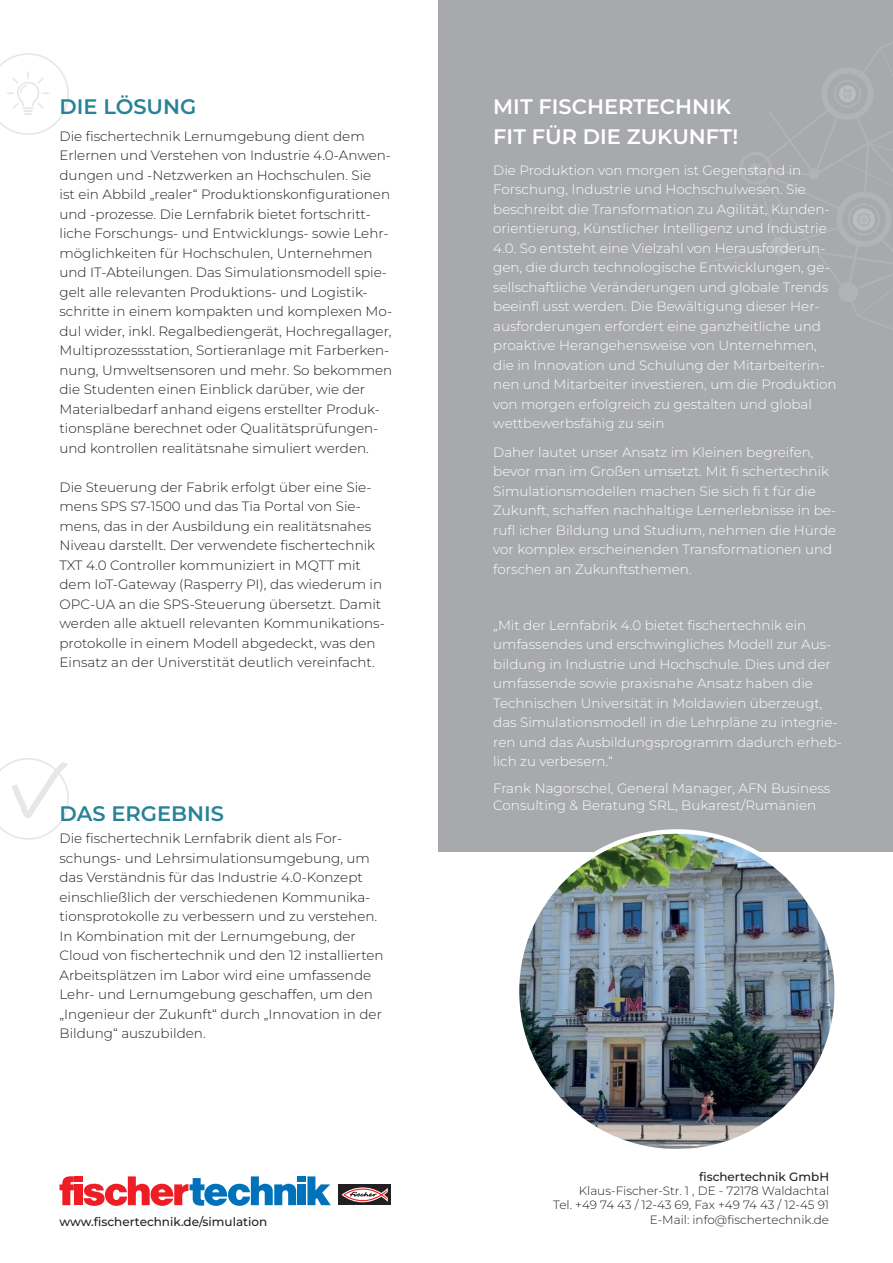
<style>
.page{position:relative;width:893px;height:1263px;background:#fff}
.page>*{position:absolute;margin:0;border:0;box-sizing:border-box;transform-origin:0 0}
.t1{font:600 21px/30px "Montserrat";color:#fff}
.t2{font:600 21px "Montserrat";color:#278397}
.t3{font:300 13.5px/19.5px "Montserrat";color:#231f20}
.t4{font:300 13.5px/19.5px "Montserrat";color:#fff}
.t5{font:300 12px/14.4px "Montserrat";color:#231f20;text-align:right}
.t6{font:500 12px "Montserrat";color:#231f20}
</style>
<div class="page">
<div style="left:438px;top:0;width:455px;height:851px;background:#a8a9ad"></div>
<div style="left:339px;top:1184px;width:52px;height:21px;background:#231f20"></div>
<svg style="left:342px;top:1187px;width:46px;height:15px"></svg>
<svg style="left:307px;top:1176px;width:24px;height:29px"></svg>
<svg style="left:60px;top:1176px;width:14px;height:29px"></svg>
<div style="left:75px;top:1184px;width:8px;height:21px;background:#ee1d23"></div>
<div style="left:75px;top:1176px;width:8px;height:6px;background:#ee1d23"></div>
<div style="left:298px;top:1184px;width:8px;height:21px;background:#0072bc"></div>
<div style="left:298px;top:1176px;width:8px;height:6px;background:#0072bc"></div>
<svg style="left:84px;top:1176px;width:212px;height:30px"></svg>
<svg style="left:0;top:758px;width:69px;height:82px"></svg>
<img style="left:517px;top:831px;width:320px;height:320px;border-radius:160px">
<svg style="left:837px;top:83px;width:42px;height:152px"></svg>
<svg style="left:0;top:53px;width:69px;height:82px"></svg>
<h1 class="t2" style="left:60px;top:92px;width:138px">DIE LÖSUNG</h1>
<p class="t3" style="left:60px;top:126px;width:334px">Die fischertechnik Lernumgebung dient dem Erlernen und Verstehen von Industrie 4.0-Anwen&shy;dungen und -Netzwerken an Hochschulen. Sie<br>ist ein Abbild „realer“ Produktionskonfigurationen und -prozesse. Die Lernfabrik bietet fortschritt&shy;liche Forschungs- und Entwicklungs- sowie Lehr&shy;möglichkeiten für Hochschulen, Unternehmen und IT-Abteilungen. Das Simulationsmodell spie&shy;gelt alle relevanten Produktions- und Logistik&shy;schritte in einem kompakten und komplexen Mo&shy;dul wider, inkl. Regalbediengerät, Hochregallager, Multiprozessstation, Sortieranlage mit Farberken&shy;nung, Umweltsensoren und mehr. So bekommen die Studenten einen Einblick darüber, wie der Materialbedarf anhand eigens erstellter Produk&shy;tionspläne berechnet oder Qualitätsprüfungen&shy;und kontrollen realitätsnahe simuliert werden.</p>
<p class="t3" style="left:60px;top:477px;width:327px">Die Steuerung der Fabrik erfolgt über eine Sie&shy;mens SPS S7-1500 und das Tia Portal von Sie&shy;mens, das in der Ausbildung ein realitätsnahes Niveau darstellt. Der verwendete fischertechnik TXT 4.0 Controller kommuniziert in MQTT mit dem IoT-Gateway (Rasperry PI), das wiederum in OPC-UA an die SPS-Steuerung übersetzt. Damit werden alle aktuell relevanten Kommunikations&shy;protokolle in einem Modell abgedeckt, was den Einsatz an der Universtität deutlich vereinfacht.</p>
<h1 class="t2" style="left:60px;top:799px;width:166px">DAS ERGEBNIS</h1>
<p class="t3" style="left:60px;top:828px;width:326px">Die fischertechnik Lernfabrik dient als For&shy;schungs- und Lehrsimulationsumgebung, um das Verständnis für das Industrie 4.0-Konzept einschließlich der verschiedenen Kommunika&shy;tionsprotokolle zu verbessern und zu verstehen.<br>In Kombination mit der Lernumgebung, der Cloud von fischertechnik und den 12 installierten Arbeitsplätzen im Labor wird eine umfassende Lehr- und Lernumgebung geschaffen, um den „Ingenieur der Zukunft“ durch „Innovation in der Bildung“ auszubilden.</p>
<p class="t6" style="left:60px;top:1213px;width:209px">www.fischertechnik.de/simulation</p>
<h1 class="t1" style="left:493px;top:91px;width:247px">MIT FISCHERTECHNIK<br>FIT FÜR DIE ZUKUNFT!</h1>
<p class="t4" style="left:493px;top:160px;width:345px">Die Produktion von morgen ist Gegenstand in Forschung, Industrie und Hochschulwesen. Sie beschreibt die Transformation zu Agilität, Kunden&shy;orientierung, Künstlicher Intelligenz und Industrie 4.0. So entsteht eine Vielzahl von Herausforderun&shy;gen, die durch technologische Entwicklungen, ge&shy;sellschaftliche Veränderungen und globale Trends beeinfl usst werden. Die Bewältigung dieser Her&shy;ausforderungen erfordert eine ganzheitliche und proaktive Herangehensweise von Unternehmen, die in Innovation und Schulung der Mitarbeiterin&shy;nen und Mitarbeiter investieren, um die Produktion von morgen erfolgreich zu gestalten und global wettbewerbsfähig zu sein</p>
<p class="t4" style="left:493px;top:442px;width:344px">Daher lautet unser Ansatz im Kleinen begreifen, bevor man im Großen umsetzt. Mit fi schertechnik Simulationsmodellen machen Sie sich fi t für die Zukunft, schaffen nachhaltige Lernerlebnisse in be&shy;rufl icher Bildung und Studium, nehmen die Hürde vor komplex erscheinenden Transformationen und forschen an Zukunftsthemen.</p>
<p class="t4" style="left:493px;top:615px;width:350px">„Mit der Lernfabrik 4.0 bietet fischertechnik ein umfassendes und erschwingliches Modell zur Aus&shy;bildung in Industrie und Hochschule. Dies und der umfassende sowie praxisnahe Ansatz haben die Technischen Universität in Moldawien überzeugt, das Simulationsmodell in die Lehrpläne zu integrie&shy;ren und das Ausbildungsprogramm dadurch erheb&shy;lich zu verbesern.“</p>
<p class="t4" style="left:493px;top:780px;width:339px;line-height:16.5px">Frank Nagorschel, General Manager, AFN Business<br>Consulting &amp; Beratung SRL, Bukarest/Rumänien</p>
<p class="t6" style="left:699px;top:1168px;width:132px">fischertechnik GmbH</p>
<p class="t5" style="left:553px;top:1183px;width:277px">Klaus-Fischer-Str. 1 , DE - 72178 Waldachtal<br>Tel. +49 74 43 / 12-43 69, Fax +49 74 43 / 12-45 91<br>E-Mail: info@fischertechnik.de</p>
</div>
